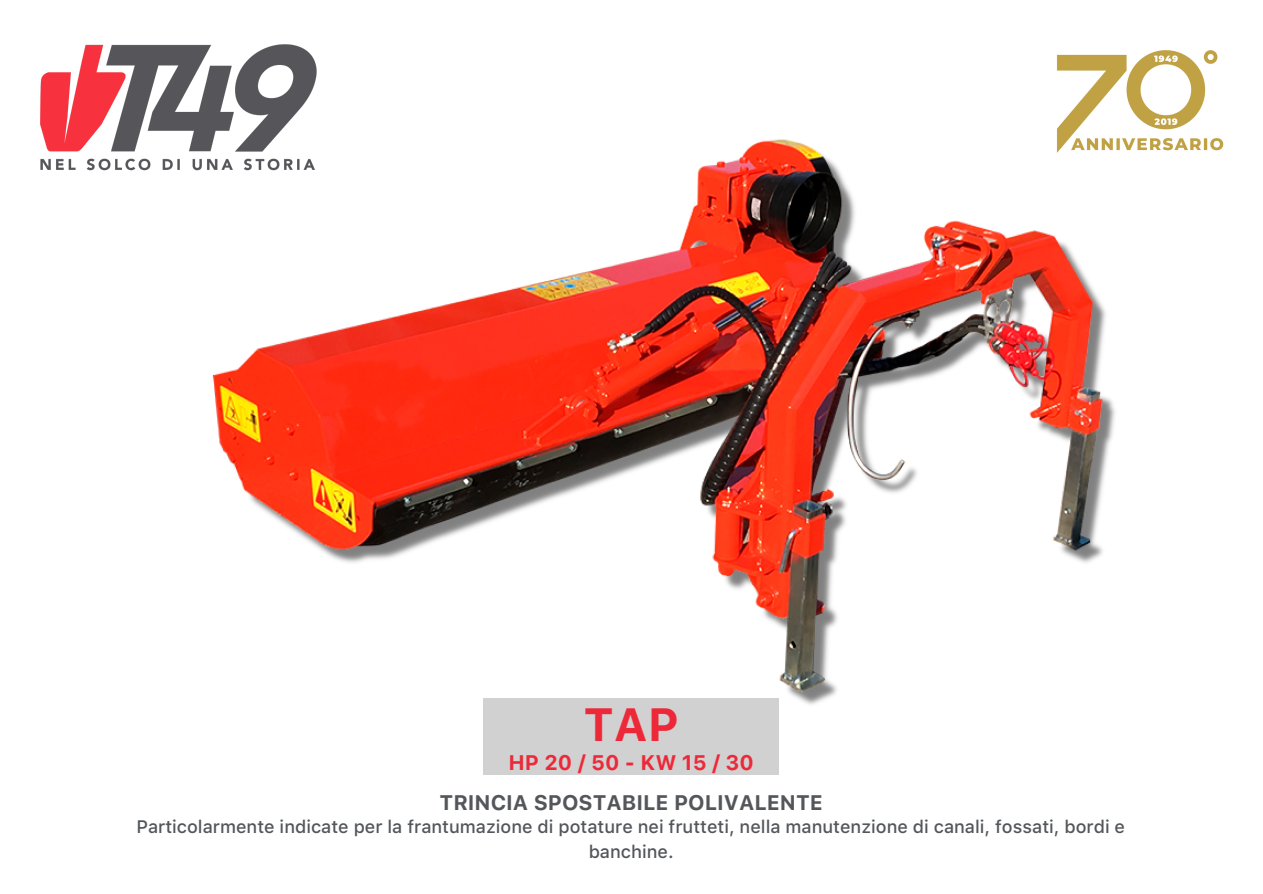
<style>
.page{position:relative;width:1263px;height:894px;background:#fff}
.page>*{position:absolute;margin:0;border:0;box-sizing:border-box;transform-origin:0 0}
.t1{font:700 46.35px "SF Pro Text";color:#ed2939}
.t2{font:700 21px "SF Pro Text";color:#53565a}
.t3{font:700 21px "SF Pro Text";color:#ed2939}
.t4{font:500 18px/24.8px "SF Pro Text";color:#53565a;text-align:center}
</style>
<div class="page">
<img style="left:212px;top:139px;width:903px;height:636px">
<img style="left:40px;top:44px;width:297px;height:222px">
<img style="left:1048px;top:50px;width:176px;height:107px">
<div style="left:483px;top:698px;width:296px;height:76px;background:#d1d1d1"></div>
<h1 class="t1" style="left:583px;top:696px;width:97px">TAP</h1>
<p class="t3" style="left:508px;top:749px;width:247px">HP20/50-KW15/30</p>
<p class="t2" style="left:440px;top:789px;width:385px">TRINCIA SPOSTABILE POLIVALENTE</p>
<p class="t4" style="left:136px;top:814px;width:990px">Particolarmente indicate per la frantumazione di potature nei frutteti, nella manutenzione di canali, fossati, bordi e banchine.</p>
</div>
